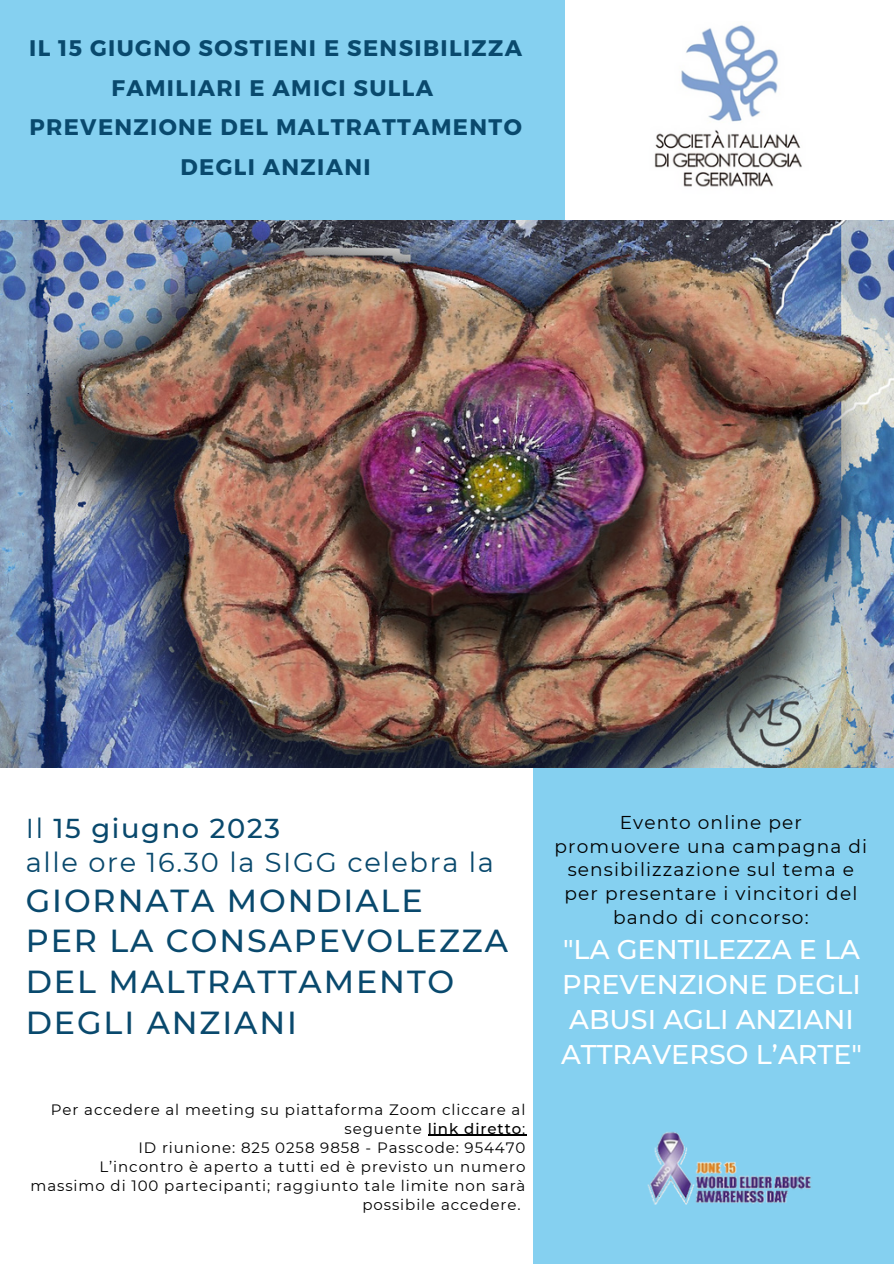
<style>
.page{position:relative;width:894px;height:1264px;background:#fff}
.page>*{position:absolute;margin:0;border:0;box-sizing:border-box;transform-origin:0 0}
.t1{font:500 31.8px/40.5px "Montserrat";letter-spacing:.06em;color:#09496d}
.t2{font:27.3px "Montserrat";letter-spacing:.06em;color:#09496d}
.t3{font:500 27.3px "Montserrat";letter-spacing:.06em;color:#09496d}
.t4{font:500 27px/35px "Montserrat";color:#fff;text-align:center}
.t5{font:700 22.5px/39.5px "Montserrat";letter-spacing:.06em;color:#09496d;text-align:center}
.t6{font:18.6px/23.7px "Montserrat";letter-spacing:.06em;color:#000;text-align:center}
.t7{font:15px/19.2px "Montserrat";letter-spacing:.06em;color:#000;text-align:right}
.s1{font-weight:400}
.s2{font-weight:500}
</style>
<div class="page">
<div style="left:533px;top:502px;width:360px;height:761px;background:#85d0f0"></div>
<div style="left:0;top:0;width:564px;height:350px;background:#85d0f0"></div>
<img style="left:0;top:220px;width:893px;height:547px">
<img style="left:647px;top:1132px;width:164px;height:73px">
<img style="left:654px;top:25px;width:148px;height:162px">
<hr style="left:427px;top:1134px;width:95px;height:1px;background:#000">
<p class="t5" style="left:29px;top:27px;width:494px">IL 15 GIUGNO SOSTIENI E SENSIBILIZZA<br>FAMILIARI E AMICI SULLA</p>
<p class="t5" style="left:29px;top:106px;width:494px">PREVENZIONE DEL MALTRATTAMENTO</p>
<p class="t5" style="left:180px;top:146px;width:191px">DEGLI ANZIANI</p>
<p class="t3" style="left:26px;top:811px;width:255px"><span class="s1">Il</span> 15 giugno 2023</p>
<p class="t2" style="left:26px;top:846px;width:469px">alle ore 16.30 la SIGG celebra la</p>
<p class="t1" style="left:26px;top:880px;width:398px">GIORNATA MONDIALE</p>
<p class="t1" style="left:26px;top:920px;width:483px">PER LA CONSAPEVOLEZZA<br>DEL MALTRATTAMENTO<br>DEGLI ANZIANI</p>
<p class="t7" style="left:51px;top:1099px;width:476px">Per accedere al meeting su piattaforma Zoom cliccare al seguente <span class="s2">link diretto</span>:</p>
<p class="t7" style="left:138px;top:1137px;width:388px">ID riunione: 825 0258 9858 - Passcode: 954470</p>
<p class="t7" style="left:99px;top:1157px;width:427px">L’incontro è aperto a tutti ed è previsto un numero</p>
<p class="t7" style="left:31px;top:1176px;width:496px">massimo di 100 partecipanti; raggiunto tale limite non sarà</p>
<p class="t7" style="left:362px;top:1195px;width:160px">possibile accedere.</p>
<p class="t6" style="left:554px;top:810px;width:314px">Evento online per<br>promuovere una campagna di sensibilizzazione sul tema e per presentare i vincitori del bando di concorso:</p>
<p class="t4" style="left:561px;top:932px;width:302px">"LA GENTILEZZA E LA<br>PREVENZIONE DEGLI<br>ABUSI AGLI ANZIANI<br>ATTRAVERSO L’ARTE"</p>
</div>
